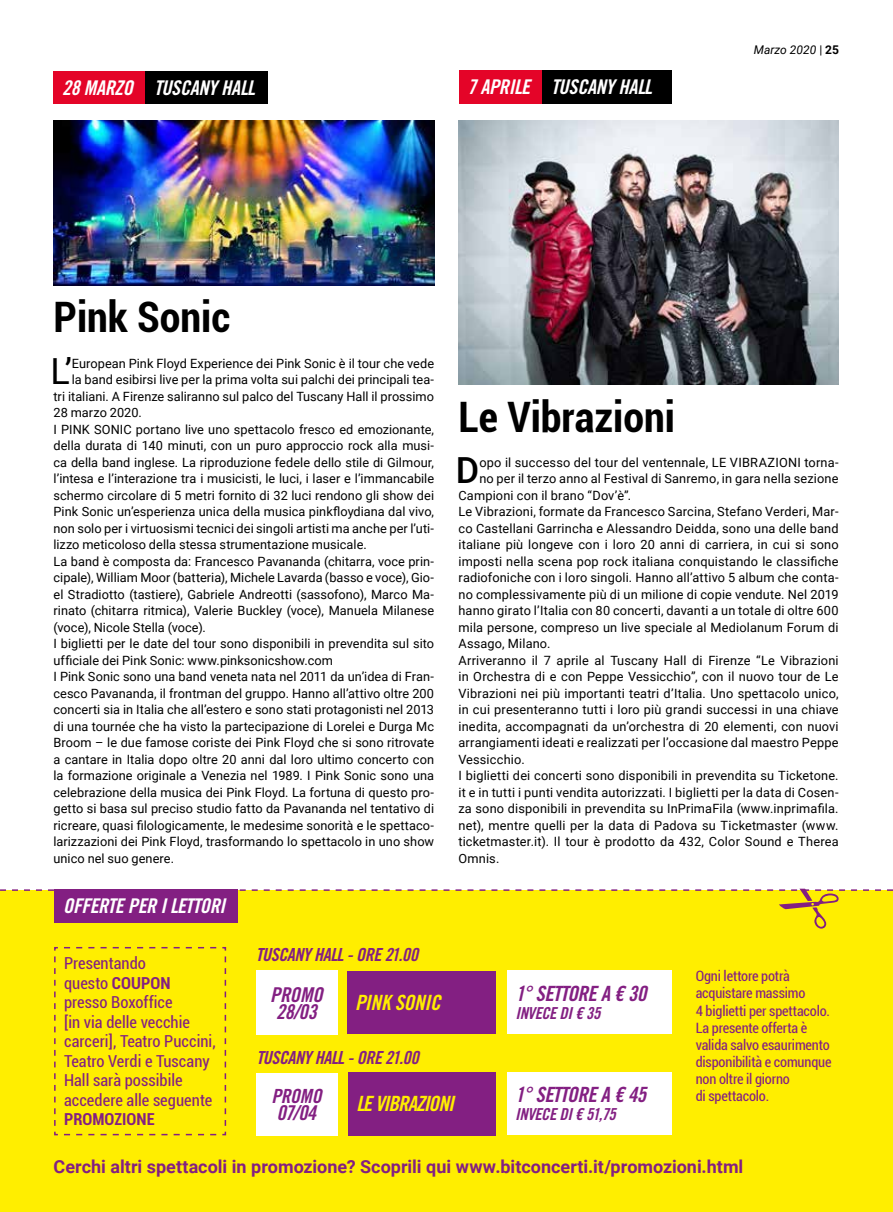
<style>
.page{position:relative;width:893px;height:1212px;background:#fff}
.page>*{position:absolute;margin:0;border:0;box-sizing:border-box;transform-origin:0 0}
.t1{font:700 condensed 42px "Roboto";color:#000}
.t2{font:36px "Roboto";color:#000}
.t3{font:500 36px "Roboto";color:#000}
.t4{font:21px "Trade Gothic LT Bold Cond Twenty Obl";letter-spacing:-.025em;color:#831f82}
.t5{font:21px "Trade Gothic LT Bold Cond Twenty Obl";letter-spacing:-.04em;color:#fe0}
.t6{font:21px "Trade Gothic LT Bold Cond Twenty Obl";letter-spacing:-.01em;color:#fe0}
.t7{font:20.4px/17.1px "Trade Gothic LT Bold Cond Twenty Obl";letter-spacing:-.015em;color:#831f82}
.t8{font:20.25px "Trade Gothic LT Bold Cond Twenty Obl";letter-spacing:-.02em;color:#fff}
.t9{font:19.5px "Trade Gothic LT Bold Cond Twenty Obl";letter-spacing:-.01em;color:#831f82}
.t10{font:700 18px "Roboto";color:#831f82}
.t11{font:18px "Trade Gothic LT Bold Cond Twenty Obl";letter-spacing:-.02em;color:#831f82}
.t12{font:condensed 16.5px/19.5px "Roboto";color:#831f82}
.t13{font:16.5px "Trade Gothic LT Bold Cond Twenty Obl";letter-spacing:-.02em;color:#831f82}
.t14{font:700 condensed 16.5px "Roboto";color:#831f82}
.t15{font:condensed 14.25px/17.1px "Roboto";letter-spacing:-.01em;color:#831f82}
.t16{font:12.75px "Roboto";letter-spacing:.005em;color:#000}
.t17{font:italic 12px "Roboto";color:#000}
.s1{font-style:normal}
.s2{font-weight:700;font-style:normal}
.s3{font-weight:700}
</style>
<div class="page">
<hr style="left:0;top:0;width:1px;height:1212px;background:#ede3c9">
<div style="left:0;top:890px;width:893px;height:322px;background:#fe0"></div>
<svg style="left:0;top:889px;width:893px;height:40px"></svg>
<img style="left:54px;top:120px;width:380px;height:165px">
<img style="left:459px;top:120px;width:380px;height:264px">
<div style="left:459px;top:70px;width:84px;height:34px;background:#e40428"></div>
<div style="left:54px;top:71px;width:92px;height:33px;background:#e40428"></div>
<div style="left:146px;top:71px;width:122px;height:33px;background:#000"></div>
<div style="left:543px;top:71px;width:129px;height:32px;background:#000"></div>
<div style="left:256px;top:1073px;width:81px;height:62px;background:#fff"></div>
<div style="left:348px;top:1072px;width:147px;height:63px;background:#831f82"></div>
<div style="left:507px;top:1072px;width:164px;height:63px;background:#fff"></div>
<div style="left:256px;top:970px;width:81px;height:65px;background:#fff"></div>
<div style="left:347px;top:971px;width:148px;height:62px;background:#831f82"></div>
<div style="left:507px;top:970px;width:165px;height:63px;background:#fff"></div>
<svg style="left:54px;top:947px;width:173px;height:189px"></svg>
<h3 class="t8" style="left:62px;top:75px;width:194px">28 MARZO TUSCANY HALL</h3>
<h3 class="t8" style="left:467px;top:75px;width:186px">7 APRILE TUSCANY HALL</h3>
<h1 class="t1" style="left:54px;top:288px;width:178px">Pink Sonic</h1>
<p class="t17" style="left:754px;top:41px;width:87px">Marzo 2020 <span class="s1">|</span> <span class="s2">25</span></p>
<h2 class="t2" style="left:51px;top:346px;width:23px">L’</h2>
<p class="t16" style="left:72px;top:354px;width:364px">European Pink Floyd Experience dei Pink Sonic è il tour che vede</p>
<p class="t16" style="left:72px;top:371px;width:364px">la band esibirsi live per la prima volta sui palchi dei principali tea-</p>
<p class="t16" style="left:54px;top:387px;width:382px">tri italiani. A Firenze saliranno sul palco del Tuscany Hall il prossimo</p>
<p class="t16" style="left:54px;top:404px;width:90px">28 marzo 2020.</p>
<p class="t16" style="left:54px;top:420px;width:382px">I PINK SONIC portano live uno spettacolo fresco ed emozionante,</p>
<p class="t16" style="left:54px;top:437px;width:382px">della durata di 140 minuti, con un puro approccio rock alla musi-</p>
<p class="t16" style="left:54px;top:453px;width:382px">ca della band inglese. La riproduzione fedele dello stile di Gilmour,</p>
<p class="t16" style="left:54px;top:470px;width:382px">l’intesa e l’interazione tra i musicisti, le luci, i laser e l’immancabile</p>
<p class="t16" style="left:54px;top:486px;width:382px">schermo circolare di 5 metri fornito di 32 luci rendono gli show dei</p>
<p class="t16" style="left:54px;top:503px;width:382px">Pink Sonic un’esperienza unica della musica pinkfloydiana dal vivo,</p>
<p class="t16" style="left:54px;top:519px;width:382px">non solo per i virtuosismi tecnici dei singoli artisti ma anche per l’uti-</p>
<p class="t16" style="left:54px;top:536px;width:315px">lizzo meticoloso della stessa strumentazione musicale.</p>
<p class="t16" style="left:54px;top:552px;width:382px">La band è composta da: Francesco Pavananda (chitarra, voce prin-</p>
<p class="t16" style="left:54px;top:569px;width:382px">cipale), William Moor (batteria), Michele Lavarda (basso e voce), Gio-</p>
<p class="t16" style="left:54px;top:585px;width:382px">el Stradiotto (tastiere), Gabriele Andreotti (sassofono), Marco Ma-</p>
<p class="t16" style="left:54px;top:602px;width:382px">rinato (chitarra ritmica), Valerie Buckley (voce), Manuela Milanese</p>
<p class="t16" style="left:54px;top:618px;width:154px">(voce), Nicole Stella (voce).</p>
<p class="t16" style="left:54px;top:635px;width:382px">I biglietti per le date del tour sono disponibili in prevendita sul sito</p>
<p class="t16" style="left:54px;top:651px;width:281px">ufficiale dei Pink Sonic: www.pinksonicshow.com</p>
<p class="t16" style="left:54px;top:668px;width:382px">I Pink Sonic sono una band veneta nata nel 2011 da un’idea di Fran-</p>
<p class="t16" style="left:54px;top:684px;width:382px">cesco Pavananda, il frontman del gruppo. Hanno all’attivo oltre 200</p>
<p class="t16" style="left:54px;top:701px;width:382px">concerti sia in Italia che all’estero e sono stati protagonisti nel 2013</p>
<p class="t16" style="left:54px;top:717px;width:382px">di una tournée che ha visto la partecipazione di Lorelei e Durga Mc</p>
<p class="t16" style="left:54px;top:734px;width:382px">Broom – le due famose coriste dei Pink Floyd che si sono ritrovate</p>
<p class="t16" style="left:54px;top:750px;width:382px">a cantare in Italia dopo oltre 20 anni dal loro ultimo concerto con</p>
<p class="t16" style="left:54px;top:766px;width:382px">la formazione originale a Venezia nel 1989. I Pink Sonic sono una</p>
<p class="t16" style="left:54px;top:783px;width:382px">celebrazione della musica dei Pink Floyd. La fortuna di questo pro-</p>
<p class="t16" style="left:54px;top:799px;width:382px">getto si basa sul preciso studio fatto da Pavananda nel tentativo di</p>
<p class="t16" style="left:54px;top:816px;width:382px">ricreare, quasi filologicamente, le medesime sonorità e le spettaco-</p>
<p class="t16" style="left:54px;top:832px;width:382px">larizzazioni dei Pink Floyd, trasformando lo spettacolo in uno show</p>
<p class="t16" style="left:54px;top:849px;width:122px">unico nel suo genere.</p>
<h3 class="t8" style="left:63px;top:894px;width:163px">OFFERTE PER I LETTORI</h3>
<h1 class="t1" style="left:458px;top:388px;width:218px">Le Vibrazioni</h1>
<h2 class="t3" style="left:456px;top:445px;width:25px">D</h2>
<p class="t16" style="left:479px;top:453px;width:361px">opo il successo del tour del ventennale, LE VIBRAZIONI torna-</p>
<p class="t16" style="left:479px;top:470px;width:361px">no per il terzo anno al Festival di Sanremo, in gara nella sezione</p>
<p class="t16" style="left:458px;top:486px;width:174px">Campioni con il brano “Dov’è”.</p>
<p class="t16" style="left:458px;top:503px;width:382px">Le Vibrazioni, formate da Francesco Sarcina, Stefano Verderi, Mar-</p>
<p class="t16" style="left:458px;top:519px;width:382px">co Castellani Garrincha e Alessandro Deidda, sono una delle band</p>
<p class="t16" style="left:458px;top:536px;width:382px">italiane più longeve con i loro 20 anni di carriera, in cui si sono</p>
<p class="t16" style="left:458px;top:552px;width:382px">imposti nella scena pop rock italiana conquistando le classifiche</p>
<p class="t16" style="left:458px;top:569px;width:382px">radiofoniche con i loro singoli. Hanno all’attivo 5 album che conta-</p>
<p class="t16" style="left:458px;top:585px;width:382px">no complessivamente più di un milione di copie vendute. Nel 2019</p>
<p class="t16" style="left:458px;top:602px;width:382px">hanno girato l’Italia con 80 concerti, davanti a un totale di oltre 600</p>
<p class="t16" style="left:458px;top:618px;width:382px">mila persone, compreso un live speciale al Mediolanum Forum di</p>
<p class="t16" style="left:458px;top:635px;width:94px">Assago, Milano.</p>
<p class="t16" style="left:458px;top:651px;width:382px">Arriveranno il 7 aprile al Tuscany Hall di Firenze “Le Vibrazioni</p>
<p class="t16" style="left:458px;top:668px;width:382px">in Orchestra di e con Peppe Vessicchio”, con il nuovo tour de Le</p>
<p class="t16" style="left:458px;top:684px;width:382px">Vibrazioni nei più importanti teatri d’Italia. Uno spettacolo unico,</p>
<p class="t16" style="left:458px;top:701px;width:382px">in cui presenteranno tutti i loro più grandi successi in una chiave</p>
<p class="t16" style="left:458px;top:717px;width:382px">inedita, accompagnati da un’orchestra di 20 elementi, con nuovi</p>
<p class="t16" style="left:458px;top:734px;width:382px">arrangiamenti ideati e realizzati per l’occasione dal maestro Peppe</p>
<p class="t16" style="left:458px;top:750px;width:68px">Vessicchio.</p>
<p class="t16" style="left:458px;top:767px;width:382px">I biglietti dei concerti sono disponibili in prevendita su Ticketone.</p>
<p class="t16" style="left:458px;top:783px;width:382px">it e in tutti i punti vendita autorizzati. I biglietti per la data di Cosen-</p>
<p class="t16" style="left:458px;top:800px;width:382px">za sono disponibili in prevendita su InPrimaFila (www.inprimafila.</p>
<p class="t16" style="left:458px;top:816px;width:382px">net), mentre quelli per la data di Padova su Ticketmaster (www.</p>
<p class="t16" style="left:458px;top:833px;width:382px">ticketmaster.it). Il tour è prodotto da 432, Color Sound e Therea</p>
<p class="t16" style="left:458px;top:849px;width:42px">Omnis.</p>
<p class="t12" style="left:64px;top:953px;width:153px">Presentando<br>questo <span class="s3">COUPON </span>presso Boxoffice<br>[in via delle vecchie carceri], Teatro Puccini,<br>Teatro Verdi e Tuscany<br>Hall sarà possibile accedere alle seguente</p>
<p class="t14" style="left:64px;top:1108px;width:92px">PROMOZIONE</p>
<h3 class="t11" style="left:256px;top:943px;width:164px">TUSCANY HALL - ORE 21.00</h3>
<h3 class="t7" style="left:270px;top:985px;width:54px">PROMO<br>28/03</h3>
<h3 class="t6" style="left:355px;top:989px;width:87px">PINK SONIC</h3>
<h3 class="t11" style="left:256px;top:1046px;width:164px">TUSCANY HALL - ORE 21.00</h3>
<h3 class="t9" style="left:271px;top:1084px;width:52px">PROMO</h3>
<h3 class="t7" style="left:277px;top:1104px;width:41px">07/04</h3>
<h3 class="t5" style="left:356px;top:1091px;width:99px">LE VIBRAZIONI</h3>
<h3 class="t4" style="left:515px;top:980px;width:133px">1° SETTORE A € 30</h3>
<p class="t13" style="left:515px;top:1003px;width:87px">INVECE DI € 35</p>
<h3 class="t4" style="left:515px;top:1082px;width:132px">1° SETTORE A € 45</h3>
<p class="t13" style="left:515px;top:1104px;width:102px">INVECE DI € 51,75</p>
<p class="t15" style="left:696px;top:967px;width:137px">Ogni lettore potrà acquistare massimo<br>4 biglietti per spettacolo.<br>La presente offerta è valida salvo esaurimento disponibilità e comunque non oltre il giorno<br>di spettacolo.</p>
<h3 class="t10" style="left:54px;top:1154px;width:691px">Cerchi altri spettacoli in promozione? Scoprili qui www.bitconcerti.it/promozioni.html</h3>
</div>
